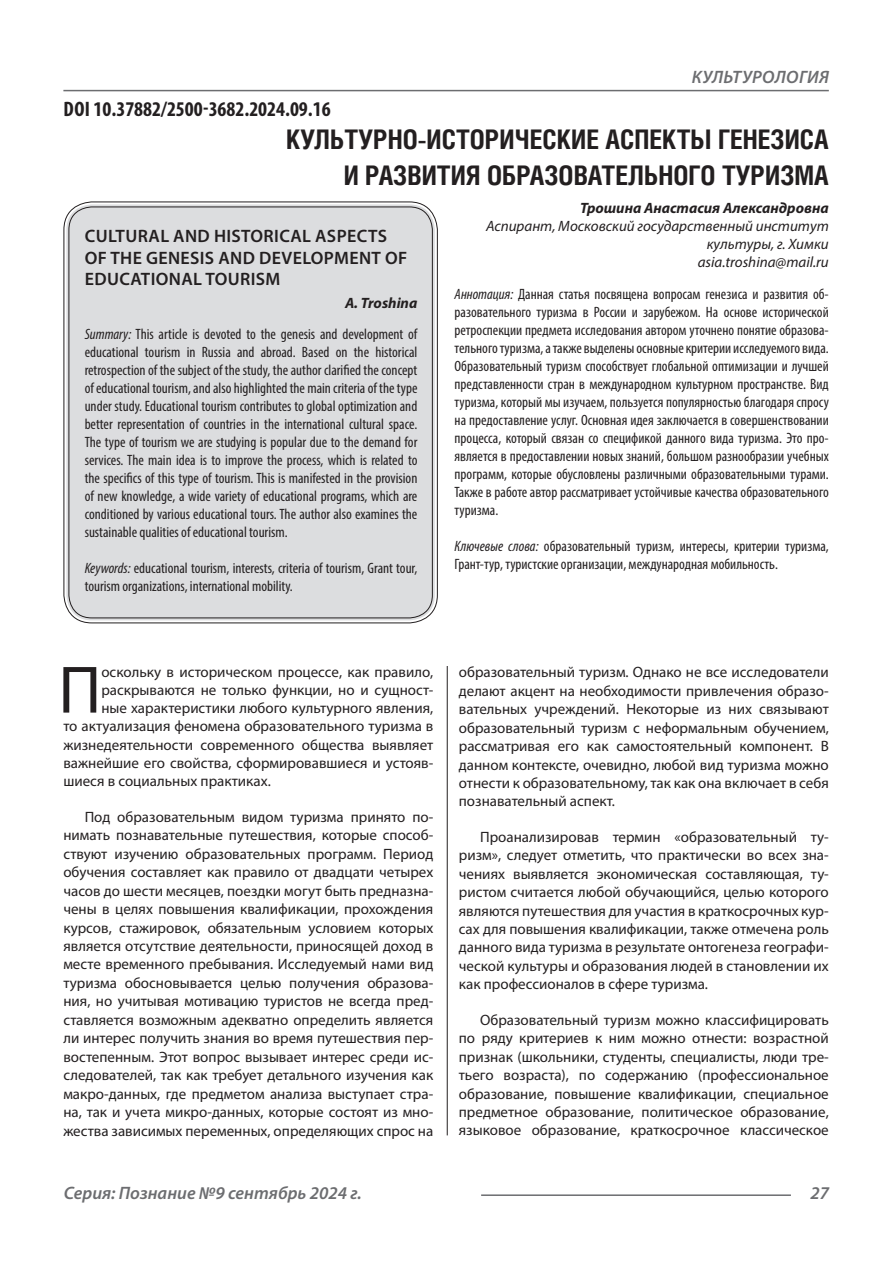
<style>
.page{position:relative;width:893px;height:1263px;background:#fff}
.page>*{position:absolute;margin:0;border:0;box-sizing:border-box;transform-origin:0 0}
.Статья_текст_первый{font:67.5px "Myriad Pro";color:#231f20}
.Статья_название{font:700 27px "Helios Cond C";color:#231f20}
.ДОИ{font:700 condensed 21px "Myriad Pro";color:#231f20}
.Статья_название_англ{font:600 18px/21.6px "Myriad Pro";letter-spacing:.02em;color:#231f20}
.t1{font:italic 600 18px "Myriad Pro";color:#6c6d70}
.t2{font:italic 600 18px "Myriad Pro";letter-spacing:.02em;color:#6c6d70}
.Статья_текст{font:15px/18.5px "Myriad Pro";color:#231f20;text-align:justify}
.Статья_аннотация_тек{font:condensed 15px/18px "Myriad Pro";color:#231f20;text-align:justify}
.Статья_аннотация_анг{font:condensed 15px/18px "Myriad Pro";color:#231f20;text-align:justify}
.Статья_текст_первый-2{font:15px "Myriad Pro";color:#231f20}
.Статья_автор_инфо{font:italic 15px/18px "Myriad Pro";color:#231f20;text-align:right}
.Статья_автор_инфо-2{font:italic 700 15px "Myriad Pro";color:#231f20}
.Статья_автор_англ{font:italic 700 15px "Myriad Pro";color:#231f20}
.s1{font-style:italic}
</style>
<div class="page">
<hr style="left:447px;top:128px;width:1px;height:1007px;background:#231f20">
<hr style="left:63px;top:90px;width:766px;height:1px;background:#6c6d70">
<hr style="left:481px;top:1194px;width:310px;height:2px;background:#6c6d70">
<div style="left:443px;top:128px;width:16px;height:538px;background:#fff"></div>
<div style="left:66px;top:204px;width:369px;height:416px;background:#dcdddf;border-radius:26px"></div>
<p class="ДОИ" style="left:64px;top:96px;width:269px">DOI 10.37882/2500-3682.2024.09.16</p>
<p class="t2" style="left:692px;top:66px;width:139px">КУЛЬТУРОЛОГИЯ</p>
<p class="Статья_название" style="left:286px;top:124px;width:544px">КУЛЬТУРНО-ИСТОРИЧЕСКИЕ АСПЕКТЫ ГЕНЕЗИСА</p>
<p class="Статья_название" style="left:344px;top:160px;width:487px">И РАЗВИТИЯ ОБРАЗОВАТЕЛЬНОГО ТУРИЗМА</p>
<p class="Статья_автор_инфо-2" style="left:580px;top:198px;width:250px">Трошина Анастасия Александровна</p>
<p class="Статья_автор_инфо" style="left:486px;top:216px;width:344px">Аспирант, Московский государственный институт культуры, г. Химки</p>
<p class="Статья_автор_инфо" style="left:698px;top:252px;width:133px">asia.troshina@mail.ru</p>
<p class="Статья_аннотация_тек" style="left:455px;top:285px;width:376px"><span class="s1">Аннотация:</span> Данная статья посвящена вопросам генезиса и развития об&shy;разовательного туризма в России и зарубежом. На основе исторической ретроспекции предмета исследования автором уточнено понятие образова&shy;тельного туризма, а также выделены основные критерии исследуемого вида.<br>Образовательный туризм способствует глобальной оптимизации и лучшей представленности стран в международном культурном пространстве. Вид туризма, который мы изучаем, пользуется популярностью благодаря спросу на предоставление услуг. Основная идея заключается в совершенствовании процесса, который связан со спецификой данного вида туризма. Это про&shy;является в предоставлении новых знаний, большом разнообразии учебных программ, которые обусловлены различными образовательными турами.<br>Также в работе автор рассматривает устойчивые качества образовательного туризма.</p>
<p class="Статья_аннотация_тек" style="left:455px;top:537px;width:376px"><span class="s1">Ключевые слова:</span> образовательный туризм, интересы, критерии туризма,<br>Грант-тур, туристские организации, международная мобильность.</p>
<p class="Статья_название_англ" style="left:85px;top:225px;width:324px">CULTURAL AND HISTORICAL ASPECTS<br>OF THE GENESIS AND DEVELOPMENT OF<br>EDUCATIONAL TOURISM</p>
<p class="Статья_автор_англ" style="left:345px;top:293px;width:74px">A. Troshina</p>
<p class="Статья_аннотация_анг" style="left:85px;top:325px;width:334px"><span class="s1">Summary:</span> This article is devoted to the genesis and development of educational tourism in Russia and abroad. Based on the historical retrospection of the subject of the study, the author clarified the concept of educational tourism, and also highlighted the main criteria of the type under study. Educational tourism contributes to global optimization and better representation of countries in the international cultural space.<br>The type of tourism we are studying is popular due to the demand for services. The main idea is to improve the process, which is related to the specifics of this type of tourism. This is manifested in the provision of new knowledge, a wide variety of educational programs, which are conditioned by various educational tours. The author also examines the sustainable qualities of educational tourism.</p>
<p class="Статья_аннотация_анг" style="left:85px;top:559px;width:334px"><span class="s1">Keywords:</span> educational tourism, interests, criteria of tourism, Grant tour, tourism organizations, international mobility.</p>
<p class="Статья_текст_первый" style="left:58px;top:648px;width:45px">П</p>
<p class="Статья_текст_первый-2" style="left:101px;top:663px;width:333px">оскольку в историческом процессе, как правило,</p>
<p class="Статья_текст_первый-2" style="left:101px;top:681px;width:333px">раскрываются не только функции, но и сущност-</p>
<p class="Статья_текст_первый-2" style="left:101px;top:698px;width:333px">ные характеристики любого культурного явления,</p>
<p class="Статья_текст_первый-2" style="left:63px;top:717px;width:371px">то актуализация феномена образовательного туризма в</p>
<p class="Статья_текст_первый-2" style="left:63px;top:735px;width:371px">жизнедеятельности современного общества выявляет</p>
<p class="Статья_текст_первый-2" style="left:63px;top:754px;width:371px">важнейшие его свойства, сформировавшиеся и устояв-</p>
<p class="Статья_текст_первый-2" style="left:63px;top:772px;width:209px">шиеся в социальных практиках.</p>
<p class="Статья_текст" style="left:63px;top:807px;width:371px;text-indent:21px">Под образовательным видом туризма принято по&shy;нимать познавательные путешествия, которые способ&shy;ствуют изучению образовательных программ. Период обучения составляет как правило от двадцати четырех часов до шести месяцев, поездки могут быть предназна&shy;чены в целях повышения квалификации, прохождения курсов, стажировок, обязательным условием которых является отсутствие деятельности, приносящей доход в месте временного пребывания. Исследуемый нами вид туризма обосновывается целью получения образова&shy;ния, но учитывая мотивацию туристов не всегда пред&shy;ставляется возможным адекватно определить является ли интерес получить знания во время путешествия пер&shy;востепенным. Этот вопрос вызывает интерес среди ис&shy;следователей, так как требует детального изучения как макро-данных, где предметом анализа выступает стра&shy;на, так и учета микро-данных, которые состоят из мно&shy;жества зависимых переменных, определяющих спрос на</p>
<p class="Статья_текст" style="left:459px;top:663px;width:371px">образовательный туризм. Однако не все исследователи делают акцент на необходимости привлечения образо&shy;вательных учреждений. Некоторые из них связывают образовательный туризм с неформальным обучением, рассматривая его как самостоятельный компонент. В данном контексте, очевидно, любой вид туризма можно отнести к образовательному, так как она включает в себя познавательный аспект.</p>
<p class="Статья_текст" style="left:459px;top:827px;width:371px;text-indent:21px">Проанализировав термин «образовательный ту&shy;ризм», следует отметить, что практически во всех зна&shy;чениях выявляется экономическая составляющая, ту&shy;ристом считается любой обучающийся, целью которого являются путешествия для участия в краткосрочных кур&shy;сах для повышения квалификации, также отмечена роль данного вида туризма в результате онтогенеза географи&shy;ческой культуры и образования людей в становлении их как профессионалов в сфере туризма.</p>
<p class="Статья_текст" style="left:459px;top:1010px;width:371px;text-indent:21px">Образовательный туризм можно классифицировать по ряду критериев к ним можно отнести: возрастной признак (школьники, студенты, специалисты, люди тре&shy;тьего возраста), по содержанию (профессиональное образование, повышение квалификации, специальное предметное образование, политическое образование, языковое образование, краткосрочное классическое</p>
<p class="t1" style="left:64px;top:1182px;width:299px">Серия: Познание №9 сентябрь 2024 г.</p>
<p class="t1" style="left:810px;top:1182px;width:20px">27</p>
</div>
